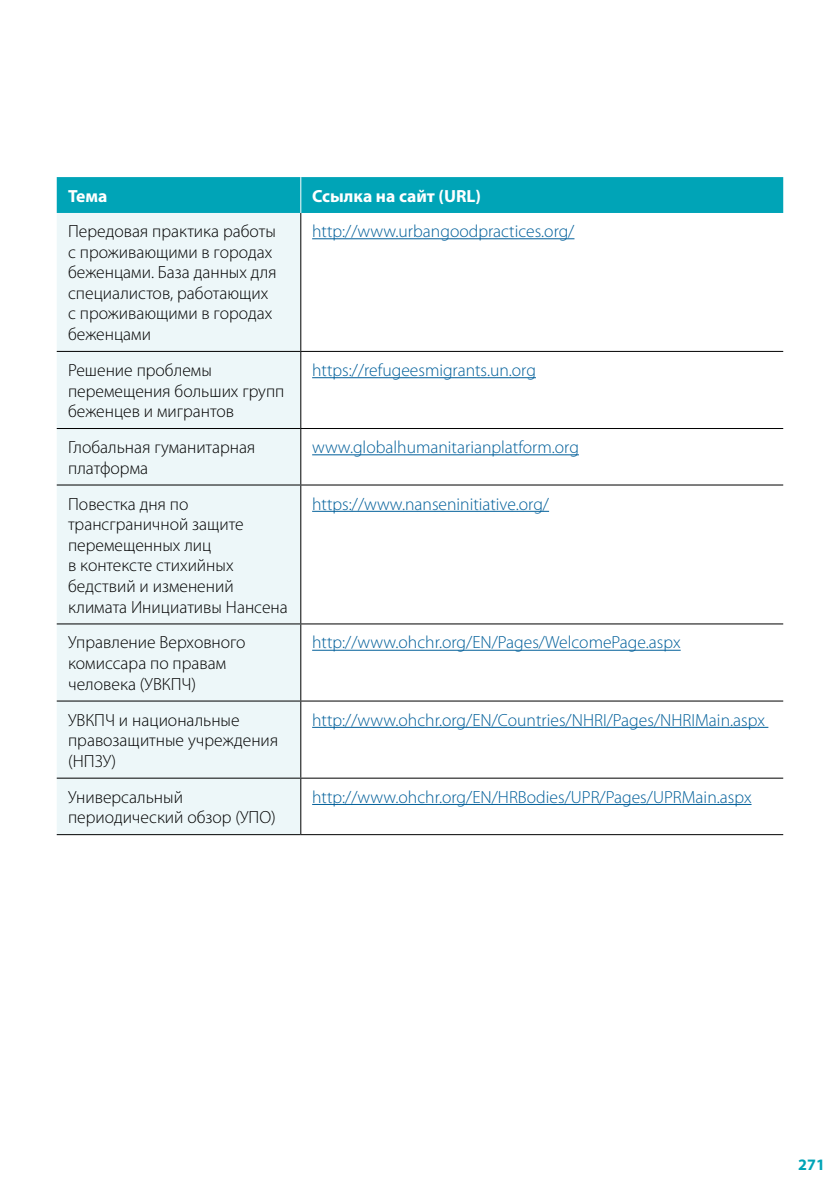
<style>
.page{position:relative;width:840px;height:1191px;background:#fff}
.page>*{position:absolute;margin:0;border:0;box-sizing:border-box;transform-origin:0 0}
.t1{font:300 17.6px/20.6px "Myriad Pro";color:#000}
.t2{font:300 17.6px "Myriad Pro";color:#005f9a}
.t3{font:700 17.6px "Myriad Pro";color:#fff}
.t4{font:700 16px "Myriad Pro";color:#00a4b7}
</style>
<div class="page">
<div style="left:57px;top:177px;width:725px;height:36px;background:#00a4b7"></div>
<div style="left:57px;top:213px;width:243px;height:621px;background:#edf7f9"></div>
<hr style="left:57px;top:834px;width:243px;height:1px;background:#000">
<hr style="left:300px;top:834px;width:482px;height:1px;background:#000">
<hr style="left:300px;top:177px;width:1px;height:36px;background:#fff">
<hr style="left:300px;top:213px;width:1px;height:138px;background:#000">
<hr style="left:57px;top:351px;width:243px;height:1px;background:#000">
<hr style="left:300px;top:351px;width:482px;height:1px;background:#000">
<hr style="left:300px;top:352px;width:1px;height:76px;background:#000">
<hr style="left:57px;top:428px;width:243px;height:1px;background:#000">
<hr style="left:300px;top:428px;width:482px;height:1px;background:#000">
<hr style="left:300px;top:429px;width:1px;height:55px;background:#000">
<hr style="left:57px;top:484px;width:243px;height:1px;background:#000">
<hr style="left:300px;top:484px;width:482px;height:1px;background:#000">
<hr style="left:300px;top:485px;width:1px;height:138px;background:#000">
<hr style="left:57px;top:623px;width:243px;height:1px;background:#000">
<hr style="left:300px;top:623px;width:482px;height:1px;background:#000">
<hr style="left:300px;top:624px;width:1px;height:76px;background:#000">
<hr style="left:57px;top:700px;width:243px;height:1px;background:#000">
<hr style="left:300px;top:700px;width:482px;height:1px;background:#000">
<hr style="left:300px;top:701px;width:1px;height:76px;background:#000">
<hr style="left:57px;top:777px;width:243px;height:1px;background:#000">
<hr style="left:300px;top:777px;width:482px;height:1px;background:#000">
<hr style="left:300px;top:778px;width:1px;height:56px;background:#000">
<hr style="left:312px;top:238px;width:262px;height:1px;background:#005f9a">
<hr style="left:312px;top:377px;width:223px;height:1px;background:#005f9a">
<hr style="left:312px;top:454px;width:266px;height:1px;background:#005f9a">
<hr style="left:312px;top:511px;width:236px;height:1px;background:#005f9a">
<hr style="left:312px;top:650px;width:368px;height:1px;background:#005f9a">
<hr style="left:312px;top:727px;width:456px;height:1px;background:#005f9a">
<hr style="left:312px;top:804px;width:439px;height:1px;background:#005f9a">
<p class="t3" style="left:68px;top:184px;width:41px">Тема</p>
<p class="t3" style="left:312px;top:184px;width:170px">Ссылка на сайт (URL)</p>
<p class="t1" style="left:68px;top:221px;width:210px">Передовая практика работы с проживающими в городах беженцами. База данных для специалистов, работающих с проживающими в городах беженцами</p>
<p class="t2" style="left:312px;top:220px;width:264px">http://www.urbangoodpractices.org/</p>
<p class="t1" style="left:68px;top:359px;width:218px">Решение проблемы перемещения больших групп беженцев и мигрантов</p>
<p class="t2" style="left:312px;top:359px;width:225px">https://refugeesmigrants.un.org</p>
<p class="t1" style="left:68px;top:437px;width:188px">Глобальная гуманитарная платформа</p>
<p class="t2" style="left:312px;top:436px;width:268px">www.globalhumanitarianplatform.org</p>
<p class="t1" style="left:68px;top:493px;width:221px">Повестка дня по трансграничной защите перемещенных лиц<br>в контексте стихийных бедствий и изменений климата Инициативы Нансена</p>
<p class="t2" style="left:312px;top:493px;width:238px">https://www.nanseninitiative.org/</p>
<p class="t1" style="left:68px;top:632px;width:179px">Управление Верховного комиссара по правам человека (УВКПЧ)</p>
<p class="t2" style="left:312px;top:632px;width:370px">http://www.ohchr.org/EN/Pages/WelcomePage.aspx</p>
<p class="t1" style="left:68px;top:709px;width:211px">УВКПЧ и национальные правозащитные учреждения (НПЗУ)</p>
<p class="t2" style="left:312px;top:709px;width:454px">http://www.ohchr.org/EN/Countries/NHRI/Pages/NHRIMain.aspx</p>
<p class="t1" style="left:68px;top:786px;width:209px">Универсальный периодический обзор (УПО)</p>
<p class="t2" style="left:312px;top:786px;width:440px">http://www.ohchr.org/EN/HRBodies/UPR/Pages/UPRMain.aspx</p>
<p class="t4" style="left:797px;top:1154px;width:28px">271</p>
</div>
